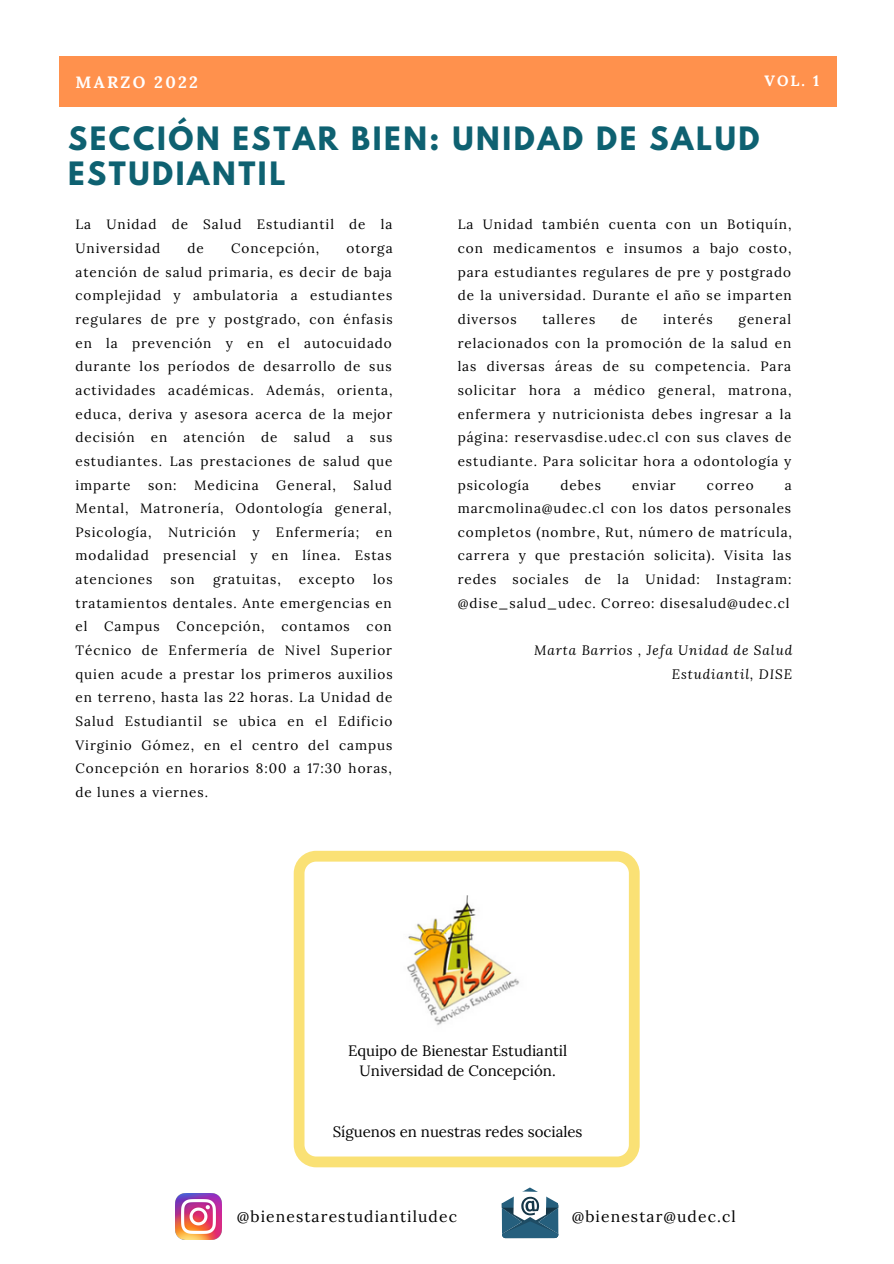
<style>
.page{position:relative;width:894px;height:1264px;background:#fff}
.page>*{position:absolute;margin:0;border:0;box-sizing:border-box;transform-origin:0 0}
.t1{font:700 28.5px/35px "League Spartan";letter-spacing:.09em;color:#0e6171}
.t2{font:700 16.35px "Lora";letter-spacing:.14em;color:#fff}
.t3{font:15.75px "Lora";letter-spacing:.07em;color:#000}
.t4{font:15px "Lora";color:#000}
.t5{font:700 14.85px "Lora";color:#fff}
.t6{font:13.5px/23.7px "Lora";letter-spacing:.07em;color:#000;text-align:justify}
.t7{font:italic 13.5px/23.7px "Lora";letter-spacing:.07em;color:#000;text-align:right}
</style>
<div class="page">
<div style="left:59px;top:56px;width:777px;height:51px;background:#ff914d"></div>
<svg style="left:293px;top:850px;width:346px;height:317px"></svg>
<img style="left:386px;top:895px;width:143px;height:136px">
<img style="left:175px;top:1193px;width:47px;height:46px">
<svg style="left:501px;top:1187px;width:58px;height:52px"></svg>
<p class="t2" style="left:75px;top:71px;width:124px">MARZO 2022</p>
<p class="t5" style="left:764px;top:71px;width:56px">VOL. 1</p>
<p class="t1" style="left:68px;top:124px;width:693px">SECCIÓN ESTAR BIEN: UNIDAD DE SALUD<br>ESTUDIANTIL</p>
<p class="t6" style="left:457px;top:212px;width:335px">La Unidad también cuenta con un Botiquín, con medicamentos e insumos a bajo costo, para estudiantes regulares de pre y postgrado de la universidad. Durante el año se imparten diversos</p>
<p class="t6" style="left:75px;top:212px;width:318px">La Unidad de Salud Estudiantil de la<br>Universidad</p>
<p class="t6" style="left:187px;top:236px;width:18px">de</p>
<p class="t6" style="left:231px;top:236px;width:90px">Concepción,</p>
<p class="t6" style="left:75px;top:236px;width:318px;text-indent:271px">otorga atención de salud primaria, es decir de baja complejidad y ambulatoria a estudiantes regulares de pre y postgrado, con énfasis en la prevención y en el autocuidado durante los períodos de desarrollo de sus actividades académicas. Además, orienta, educa, deriva y asesora acerca de la mejor decisión en atención de salud a sus estudiantes. Las prestaciones de salud que imparte</p>
<p class="t6" style="left:542px;top:307px;width:54px">talleres</p>
<p class="t6" style="left:621px;top:307px;width:18px">de</p>
<p class="t6" style="left:663px;top:307px;width:51px">interés</p>
<p class="t6" style="left:457px;top:307px;width:335px;text-indent:281px">general relacionados con la promoción de la salud en las diversas áreas de su competencia. Para solicitar hora a médico general, matrona, enfermera y nutricionista debes ingresar a la página: reservasdise.udec.cl con sus claves de estudiante. Para solicitar hora a odontología y psicología</p>
<p class="t6" style="left:75px;top:472px;width:318px;text-indent:278px">Salud Mental, Matronería, Odontología general, Psicología, Nutrición y Enfermería; en modalidad presencial y en línea. Estas atenciones</p>
<p class="t6" style="left:148px;top:472px;width:30px">son:</p>
<p class="t6" style="left:194px;top:472px;width:66px">Medicina</p>
<p class="t6" style="left:276px;top:472px;width:61px">General,</p>
<p class="t6" style="left:560px;top:472px;width:42px">debes</p>
<p class="t6" style="left:632px;top:472px;width:45px">enviar</p>
<p class="t6" style="left:706px;top:472px;width:48px">correo</p>
<p class="t6" style="left:457px;top:472px;width:336px;text-indent:327px">a marcmolina@udec.cl con los datos personales completos (nombre, Rut, número de matrícula, carrera y que prestación solicita). Visita las redes sociales de la Unidad: Instagram: @dise_salud_udec. Correo: disesalud@udec.cl</p>
<p class="t7" style="left:534px;top:638px;width:259px">Marta Barrios , Jefa Unidad de Salud<br>Estudiantil, DISE</p>
<p class="t6" style="left:75px;top:567px;width:318px;text-indent:297px">los tratamientos dentales. Ante emergencias en el Campus Concepción, contamos con Técnico de Enfermería de Nivel Superior quien acude a prestar los primeros auxilios en terreno, hasta las 22 horas. La Unidad de Salud Estudiantil se ubica en el Edificio Virginio Gómez, en el centro del campus Concepción en horarios 8:00 a 17:30 horas, de lunes a viernes.</p>
<p class="t6" style="left:170px;top:567px;width:26px">son</p>
<p class="t6" style="left:213px;top:567px;width:69px">gratuitas,</p>
<p class="t6" style="left:299px;top:567px;width:57px">excepto</p>
<p class="t4" style="left:348px;top:1040px;width:220px">Equipo de Bienestar Estudiantil</p>
<p class="t4" style="left:359px;top:1061px;width:197px">Universidad de Concepción.</p>
<p class="t4" style="left:332px;top:1122px;width:251px">Síguenos en nuestras redes sociales</p>
<p class="t3" style="left:237px;top:1206px;width:221px">@bienestarestudiantiludec</p>
<p class="t3" style="left:571px;top:1206px;width:165px">@bienestar@udec.cl</p>
</div>
